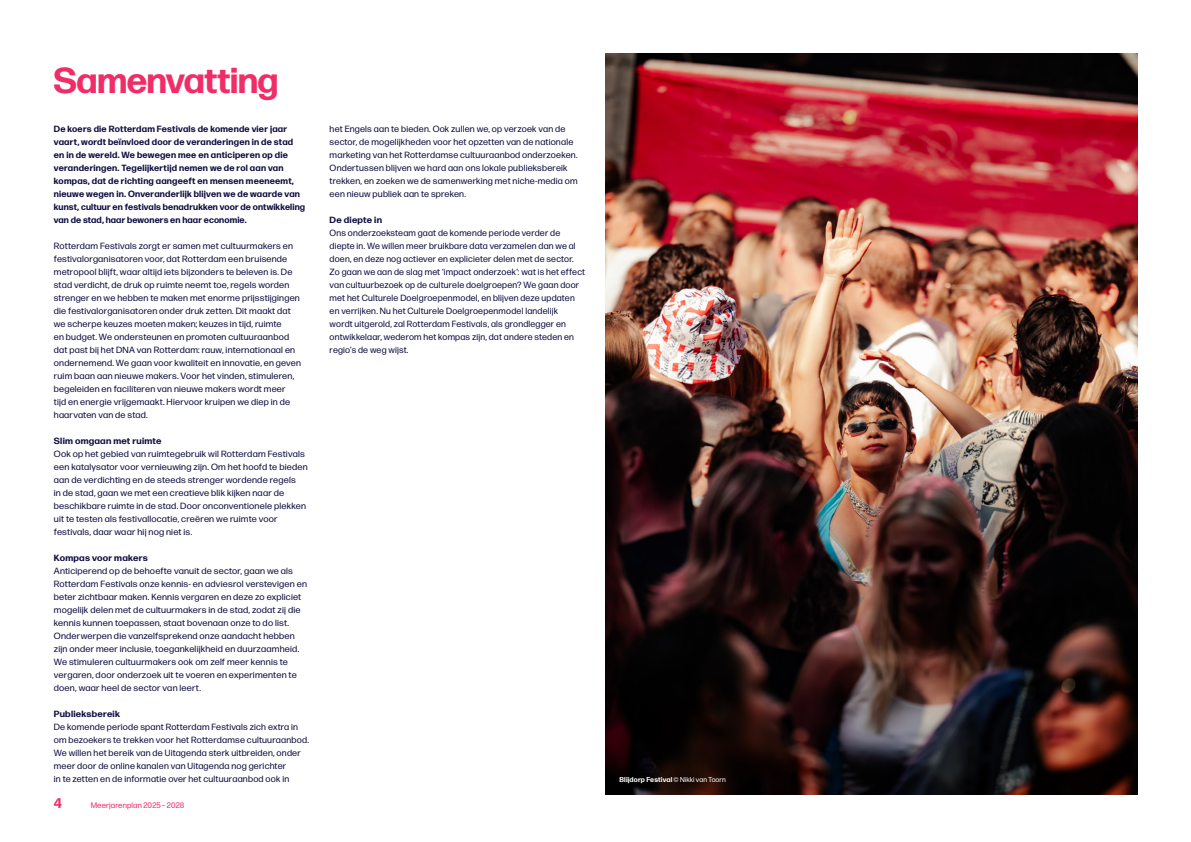
<style>
.page{position:relative;width:1191px;height:842px;background:#fff}
.page>*{position:absolute;margin:0;border:0;box-sizing:border-box;transform-origin:0 0}
.t1{font:700 36px "Forma DJR Display";letter-spacing:.01em;color:#f02d67}
.t2{font:700 14px "Forma DJR Text";color:#f02d67}
.t3{font:9px/13px "Forma DJR Text";letter-spacing:.02em;color:#100e41}
.t4{font:9px/13px "Forma DJR Text";letter-spacing:.02em;color:#100e41;scale:1.05 1}
.t5{font:9px/13px "Forma DJR Text";letter-spacing:.02em;color:#100e41;scale:1.04 1}
.t6{font:700 9px/13px "Forma DJR Text";letter-spacing:.02em;color:#100e41}
.t7{font:700 9px "Forma DJR Text";letter-spacing:.02em;color:#100e41;scale:1.05 1}
.t8{font:8px "Forma DJR Text";letter-spacing:.015em;color:#f02d67}
.t9{font:700 7px "Forma DJR Text";letter-spacing:.02em;color:#fff}
.s1{font-weight:400}
</style>
<div class="page">
<img style="left:605px;top:54px;width:532px;height:741px">
<h1 class="t1" style="left:54px;top:57px;width:226px">Samenvatting</h1>
<p class="t6" style="left:54px;top:122px;width:253px">De koers die Rotterdam Festivals de komende vier jaar vaart, wordt beïnvloed door de veranderingen in de stad en in de wereld. We bewegen mee en anticiperen op die veranderingen. Tegelijkertijd nemen we de rol aan van kompas, dat de richting aangeeft en mensen meeneemt, nieuwe wegen in. Onveranderlijk blijven we de waarde van kunst, cultuur en festivals benadrukken voor de ontwikkeling van de stad, haar bewoners en haar economie.</p>
<p class="t5" style="left:54px;top:239px;width:239px">Rotterdam Festivals zorgt er samen met cultuurmakers en festivalorganisatoren voor, dat Rotterdam een bruisende metropool blijft, waar altijd iets bijzonders te beleven is. De stad verdicht, de druk op ruimte neemt toe, regels worden strenger en we hebben te maken met enorme prijsstijgingen die festivalorganisatoren onder druk zetten. Dit maakt dat we scherpe keuzes moeten maken; keuzes in tijd, ruimte<br>en budget. We ondersteunen en promoten cultuuraanbod dat past bij het DNA van Rotterdam: rauw, internationaal en ondernemend. We gaan voor kwaliteit en innovatie, en geven ruim baan aan nieuwe makers. Voor het vinden, stimuleren, begeleiden en faciliteren van nieuwe makers wordt meer<br>tijd en energie vrijgemaakt. Hiervoor kruipen we diep in de haarvaten van de stad.</p>
<p class="t7" style="left:54px;top:435px;width:104px">Slim omgaan met ruimte</p>
<p class="t4" style="left:54px;top:447px;width:243px">Ook op het gebied van ruimtegebruik wil Rotterdam Festivals een katalysator voor vernieuwing zijn. Om het hoofd te bieden aan de verdichting en de steeds strenger wordende regels<br>in de stad, gaan we met een creatieve blik kijken naar de beschikbare ruimte in de stad. Door onconventionele plekken uit te testen als festivallocatie, creëren we ruimte voor festivals, daar waar hij nog niet is.</p>
<p class="t7" style="left:54px;top:552px;width:91px">Kompas voor makers</p>
<p class="t4" style="left:54px;top:564px;width:243px">Anticiperend op de behoefte vanuit de sector, gaan we als Rotterdam Festivals onze kennis- en adviesrol verstevigen en beter zichtbaar maken. Kennis vergaren en deze zo expliciet mogelijk delen met de cultuurmakers in de stad, zodat zij die kennis kunnen toepassen, staat bovenaan onze to do list.<br>Onderwerpen die vanzelfsprekend onze aandacht hebben zijn onder meer inclusie, toegankelijkheid en duurzaamheid.<br>We stimuleren cultuurmakers ook om zelf meer kennis te vergaren, door onderzoek uit te voeren en experimenten te doen, waar heel de sector van leert.</p>
<p class="t7" style="left:54px;top:708px;width:64px">Publieksbereik</p>
<p class="t3" style="left:54px;top:720px;width:256px">De komende periode spant Rotterdam Festivals zich extra in om bezoekers te trekken voor het Rotterdamse cultuuraanbod.<br>We willen het bereik van de Uitagenda sterk uitbreiden, onder meer door de online kanalen van Uitagenda nog gerichter<br>in te zetten en de informatie over het cultuuraanbod ook in</p>
<h2 class="t2" style="left:54px;top:794px;width:10px">4</h2>
<p class="t8" style="left:91px;top:800px;width:95px">Meerjarenplan 2025 – 2028</p>
<p class="t3" style="left:330px;top:122px;width:249px">het Engels aan te bieden. Ook zullen we, op verzoek van de sector, de mogelijkheden voor het opzetten van de nationale marketing van het Rotterdamse cultuuraanbod onderzoeken.<br>Ondertussen blijven we hard aan ons lokale publieksbereik trekken, en zoeken we de samenwerking met niche-media om een nieuw publiek aan te spreken.</p>
<p class="t7" style="left:330px;top:214px;width:51px">De diepte in</p>
<p class="t3" style="left:330px;top:226px;width:257px">Ons onderzoeksteam gaat de komende periode verder de diepte in. We willen meer bruikbare data verzamelen dan we al doen, en deze nog actiever en explicieter delen met de sector.<br>Zo gaan we aan de slag met ‘impact onderzoek’: wat is het effect van cultuurbezoek op de culturele doelgroepen? We gaan door met het Culturele Doelgroepenmodel, en blijven deze updaten en verrijken. Nu het Culturele Doelgroepenmodel landelijk<br>wordt uitgerold, zal Rotterdam Festivals, als grondlegger en ontwikkelaar, wederom het kompas zijn, dat andere steden en regio’s de weg wijst.</p>
<p class="t9" style="left:619px;top:775px;width:108px">Blijdorp Festival <span class="s1">© Nikki van Toorn</span></p>
</div>
